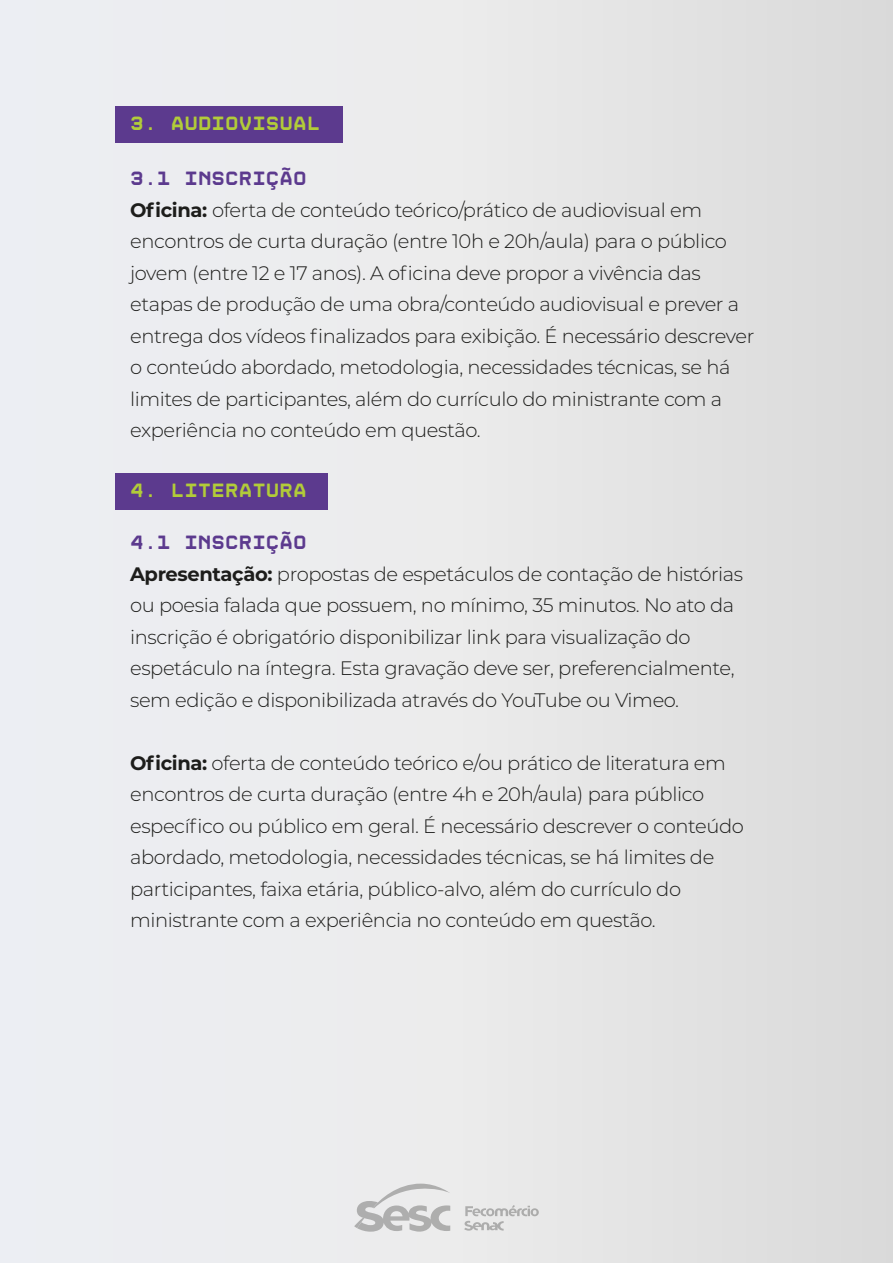
<style>
.page{position:relative;width:893px;height:1263px;background:#fff}
.page>*{position:absolute;margin:0;border:0;box-sizing:border-box;transform-origin:0 0}
.t1{font:300 19.5px/31.5px "Montserrat";letter-spacing:-.02em;color:#1d1d1b}
.t2{font:700 19.5px "Disket Mono";color:#b2cc39}
.t3{font:700 19.5px "Disket Mono";color:#5c3a8e}
.s1{font-weight:700}
</style>
<div class="page">
<div style="left:0;top:0;width:893px;height:1263px;background:linear-gradient(to right,#f1f2f6,#dededc)"></div>
<div style="left:116px;top:106px;width:227px;height:36px;background:#5c3a8e"></div>
<div style="left:116px;top:473px;width:212px;height:36px;background:#5c3a8e"></div>
<svg style="left:464px;top:1205px;width:75px;height:26px"></svg>
<svg style="left:354px;top:1183px;width:96px;height:49px"></svg>
<p class="t2" style="left:130px;top:111px;width:192px">3. AUDIOVISUAL</p>
<p class="t3" style="left:130px;top:166px;width:178px">3.1 INSCRIÇÃO</p>
<p class="t1" style="left:130px;top:193px;width:626px"><span class="s1">Oficina:</span> oferta de conteúdo teórico/prático de audiovisual em encontros de curta duração (entre 10h e 20h/aula) para o público jovem (entre 12 e 17 anos). A oficina deve propor a vivência das etapas de produção de uma obra/conteúdo audiovisual e prever a entrega dos vídeos finalizados para exibição. É necessário descrever o conteúdo abordado, metodologia, necessidades técnicas, se há limites de participantes, além do currículo do ministrante com a experiência no conteúdo em questão.</p>
<p class="t2" style="left:130px;top:478px;width:178px">4. LITERATURA</p>
<p class="t3" style="left:130px;top:530px;width:178px">4.1 INSCRIÇÃO</p>
<p class="t1" style="left:130px;top:557px;width:615px"><span class="s1">Apresentação:</span> propostas de espetáculos de contação de histórias ou poesia falada que possuem, no mínimo, 35 minutos. No ato da inscrição é obrigatório disponibilizar link para visualização do espetáculo na íntegra. Esta gravação deve ser, preferencialmente, sem edição e disponibilizada através do YouTube ou Vimeo.</p>
<p class="t1" style="left:130px;top:746px;width:615px"><span class="s1">Oficina:</span> oferta de conteúdo teórico e/ou prático de literatura em encontros de curta duração (entre 4h e 20h/aula) para público específico ou público em geral. É necessário descrever o conteúdo abordado, metodologia, necessidades técnicas, se há limites de participantes, faixa etária, público-alvo, além do currículo do ministrante com a experiência no conteúdo em questão.</p>
</div>
